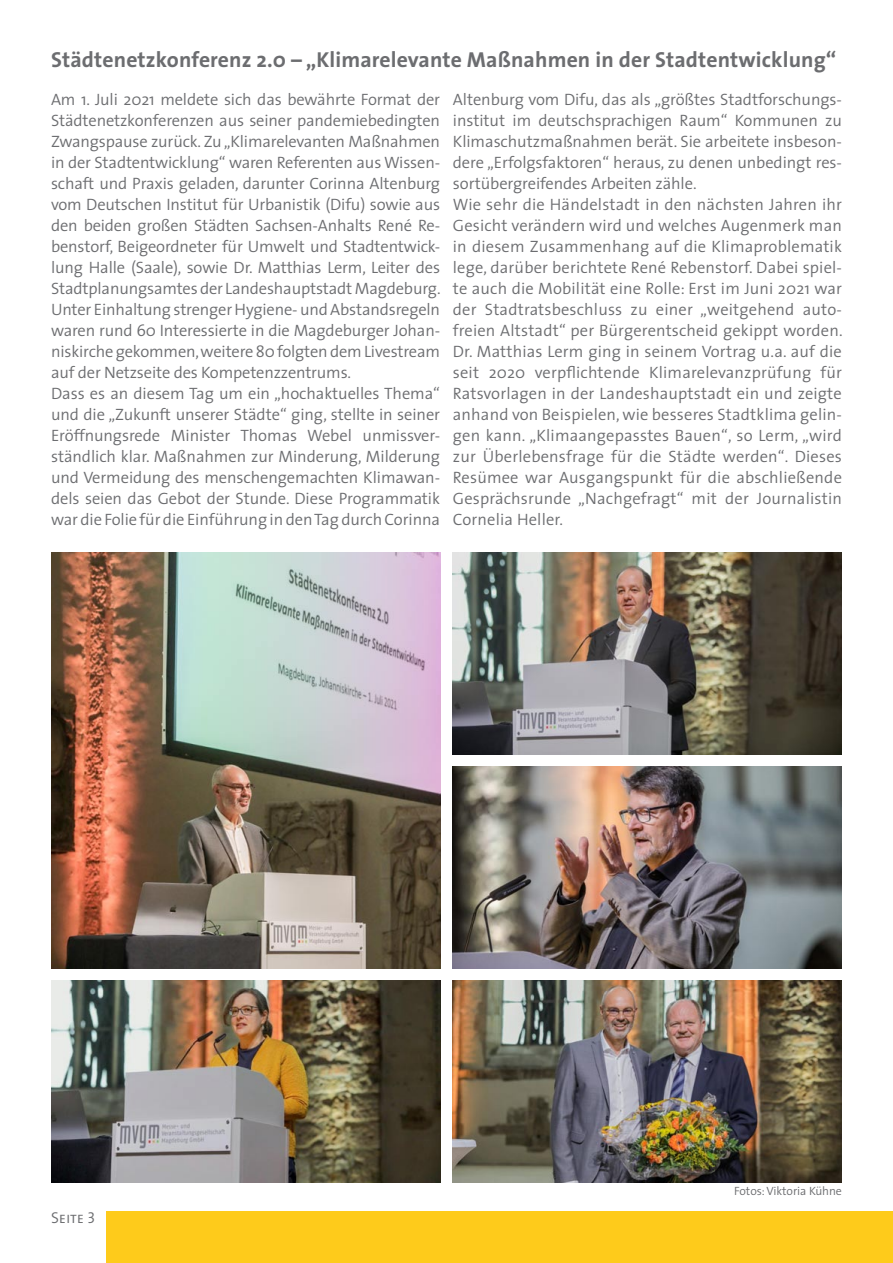
<style>
.page{position:relative;width:893px;height:1263px;background:#fff}
.page>*{position:absolute;margin:0;border:0;box-sizing:border-box;transform-origin:0 0}
.t1{font:700 21.75px "The Sans";letter-spacing:.005em;color:#6c6d70}
.t2{font:300 16.5px/21px "The Sans";letter-spacing:-.005em;color:#6c6d70}
.t3{font:15.75px "The Sans Semi Light Caps";letter-spacing:-.005em;color:#6c6d70}
.t4{font:300 12px "The Sans";letter-spacing:-.005em;color:#6c6d70}
</style>
<div class="page">
<div style="left:106px;top:1212px;width:787px;height:51px;background:#fecb1b"></div>
<img style="left:51px;top:553px;width:389px;height:415px">
<img style="left:453px;top:981px;width:389px;height:201px">
<img style="left:51px;top:981px;width:389px;height:201px">
<img style="left:453px;top:553px;width:389px;height:201px">
<img style="left:453px;top:767px;width:389px;height:201px">
<h1 class="t1" style="left:51px;top:41px;width:787px">Städtenetzkonferenz 2.0 – „Klimarelevante Maßnahmen in der Stadtentwicklung“</h1>
<p class="t2" style="left:51px;top:88px;width:391px">Am 1. Juli 2021 meldete sich das bewährte Format der Städtenetzkonferenzen aus seiner pandemiebedingten Zwangspause zurück. Zu „Klimarelevanten Maßnahmen in der Stadtentwicklung“ waren Referenten aus Wissen&shy;schaft und Praxis geladen, darunter Corinna Altenburg vom Deutschen Institut für Urbanistik (Difu) sowie aus den beiden großen Städten Sachsen-Anhalts René Re&shy;benstorf, Beigeordneter für Umwelt und Stadtentwick&shy;lung Halle (Saale), sowie Dr. Matthias Lerm, Leiter des Stadtplanungsamtes der Landeshauptstadt Magdeburg.<br>Unter Einhaltung strenger Hygiene- und Abstandsregeln waren rund 60 Interessierte in die Magdeburger Johan&shy;niskirche gekommen, weitere 80 folgten dem Livestream auf der Netzseite des Kompetenzzentrums.<br>Dass es an diesem Tag um ein „hochaktuelles Thema“ und die „Zukunft unserer Städte“ ging, stellte in seiner Eröffnungsrede Minister Thomas Webel unmissver&shy;ständlich klar. Maßnahmen zur Minderung, Milderung und Vermeidung des menschengemachten Klimawan&shy;dels seien das Gebot der Stunde. Diese Programmatik war die Folie für die Einführung in den Tag durch Corinna</p>
<p class="t2" style="left:453px;top:88px;width:391px">Altenburg vom Difu, das als „größtes Stadtforschungs&shy;institut im deutschsprachigen Raum“ Kommunen zu Klimaschutzmaßnahmen berät. Sie arbeitete insbeson&shy;dere „Erfolgsfaktoren“ heraus, zu denen unbedingt res&shy;sortübergreifendes Arbeiten zähle.<br>Wie sehr die Händelstadt in den nächsten Jahren ihr Gesicht verändern wird und welches Augenmerk man in diesem Zusammenhang auf die Klimaproblematik lege, darüber berichtete René Rebenstorf. Dabei spiel&shy;te auch die Mobilität eine Rolle: Erst im Juni 2021 war der Stadtratsbeschluss zu einer „weitgehend auto&shy;freien Altstadt“ per Bürgerentscheid gekippt worden.<br>Dr. Matthias Lerm ging in seinem Vortrag u.a. auf die seit 2020 verpflichtende Klimarelevanzprüfung für Ratsvorlagen in der Landeshauptstadt ein und zeigte anhand von Beispielen, wie besseres Stadtklima gelin&shy;gen kann. „Klimaangepasstes Bauen“, so Lerm, „wird zur Überlebensfrage für die Städte werden“. Dieses Resümee war Ausgangspunkt für die abschließende Gesprächsrunde „Nachgefragt“ mit der Journalistin Cornelia Heller.</p>
<p class="t3" style="left:51px;top:1205px;width:46px">Seite 3</p>
<p class="t4" style="left:734px;top:1181px;width:109px">Fotos: Viktoria Kühne</p>
</div>
